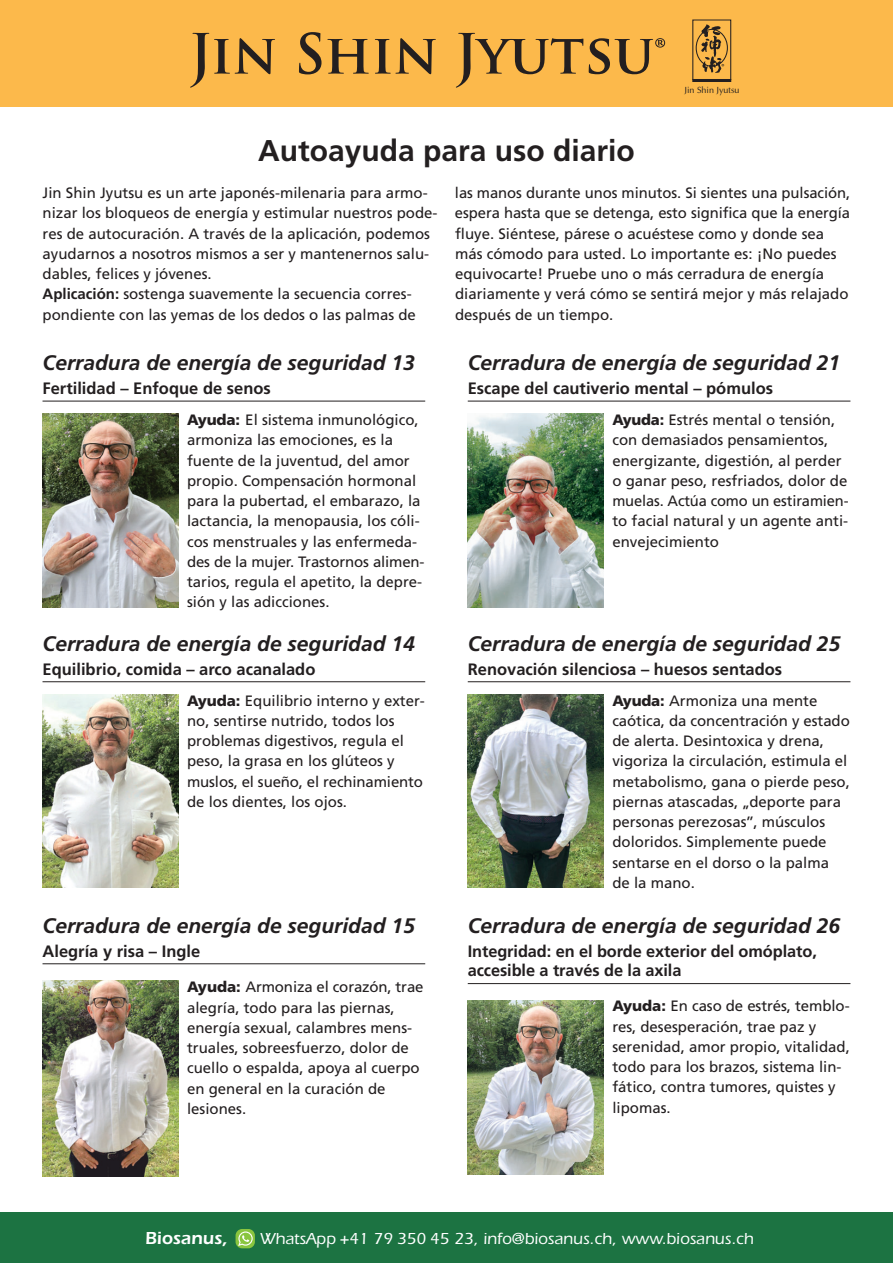
<style>
.page{position:relative;width:893px;height:1263px;background:#fff}
.page>*{position:absolute;margin:0;border:0;box-sizing:border-box;transform-origin:0 0}
.t1{font:700 54px "Trajan Pro";color:#231f20}
.t2{font:700 30px "Frutiger";color:#231f20}
.t3{font:italic 700 21px "Frutiger";color:#231f20}
.t4{font:600 18px "Itc Eras";color:#fff}
.t5{font:700 16.5px/19.8px "Frutiger";color:#231f20}
.t6{font:500 16.5px "Itc Eras";color:#fff}
.t7{font:15px/20.2px "Frutiger";color:#231f20}
.t8{font:9px "Optima";color:#231f20}
.s1{font-weight:700}
.s2{font-weight:900}
</style>
<div class="page">
<hr style="left:43px;top:401px;width:382px;height:1px;background:#231f20">
<hr style="left:43px;top:681px;width:382px;height:1px;background:#231f20">
<hr style="left:43px;top:963px;width:382px;height:1px;background:#231f20">
<hr style="left:468px;top:401px;width:382px;height:1px;background:#231f20">
<hr style="left:468px;top:681px;width:382px;height:1px;background:#231f20">
<hr style="left:468px;top:983px;width:382px;height:1px;background:#231f20">
<div style="left:0;top:0;width:893px;height:106px;background:#fcb94b"></div>
<img style="left:43px;top:414px;width:136px;height:193px">
<img style="left:468px;top:414px;width:136px;height:193px">
<img style="left:43px;top:694px;width:136px;height:194px">
<img style="left:468px;top:694px;width:136px;height:194px">
<img style="left:43px;top:981px;width:136px;height:195px">
<img style="left:468px;top:1000px;width:136px;height:174px">
<div style="left:0;top:1212px;width:893px;height:51px;background:#1c7342"></div>
<div style="left:693px;top:79px;width:38px;height:3px;border:1px solid #231f20"></div>
<div style="left:696px;top:29px;width:32px;height:38px;border:1px solid #231f20;border-radius:50%"></div>
<div style="left:693px;top:20px;width:38px;height:60px;border:1px solid #231f20"></div>
<svg style="left:701px;top:25px;width:23px;height:48px"></svg>
<div style="left:236px;top:1229px;width:19px;height:19px;background:#89c53f;border-radius:7px"></div>
<svg style="left:238px;top:1231px;width:15px;height:15px"></svg>
<p class="t1" style="left:189px;top:23px;width:478px">JIN SHIN JYUTSU®</p>
<p class="t2" style="left:258px;top:139px;width:378px">Autoayuda para uso diario</p>
<p class="t8" style="left:684px;top:86px;width:57px">Jin Shin Jyutsu</p>
<p class="t7" style="left:43px;top:184px;width:397px">Jin Shin Jyutsu es un arte japonés-milenaria para armo&shy;nizar los bloqueos de energía y estimular nuestros pode&shy;res de autocuración. A través de la aplicación, podemos ayudarnos a nosotros mismos a ser y mantenernos salu&shy;dables, felices y jóvenes.</p>
<p class="t7" style="left:43px;top:285px;width:375px"><span class="s1">Aplicación:</span> sostenga suavemente la secuencia corres&shy;pondiente con las yemas de los dedos o las palmas de</p>
<p class="t3" style="left:43px;top:354px;width:374px">Cerradura de energía de seguridad 13</p>
<p class="t5" style="left:43px;top:380px;width:230px">Fertilidad – Enfoque de senos</p>
<p class="t7" style="left:187px;top:411px;width:239px"><span class="s2">Ayuda:</span> El sistema inmunológico, armoniza las emociones, es la fuente de la juventud, del amor propio. Compensación hormonal para la pubertad, el embarazo, la lactancia, la menopausia, los cóli&shy;cos menstruales y las enfermeda&shy;des de la mujer. Trastornos alimen&shy;tarios, regula el apetito, la depre&shy;sión y las adicciones.</p>
<p class="t3" style="left:43px;top:635px;width:374px">Cerradura de energía de seguridad 14</p>
<p class="t5" style="left:43px;top:660px;width:274px">Equilibrio, comida – arco acanalado</p>
<p class="t7" style="left:187px;top:691px;width:239px"><span class="s2">Ayuda:</span> Equilibrio interno y exter&shy;no, sentirse nutrido, todos los problemas digestivos, regula el peso, la grasa en los glúteos y muslos, el sueño, el rechinamiento de los dientes, los ojos.</p>
<p class="t3" style="left:43px;top:917px;width:374px">Cerradura de energía de seguridad 15</p>
<p class="t5" style="left:43px;top:942px;width:159px">Alegría y risa – Ingle</p>
<p class="t7" style="left:187px;top:978px;width:238px"><span class="s2">Ayuda:</span> Armoniza el corazón, trae alegría, todo para las piernas, energía sexual, calambres mens&shy;truales, sobreesfuerzo, dolor de cuello o espalda, apoya al cuerpo en general en la curación de lesiones.</p>
<p class="t7" style="left:455px;top:184px;width:397px">las manos durante unos minutos. Si sientes una pulsación, espera hasta que se detenga, esto significa que la energía fluye. Siéntese, párese o acuéstese como y donde sea más cómodo para usted. Lo importante es: ¡No puedes equivocarte! Pruebe uno o más cerradura de energía diariamente y verá cómo se sentirá mejor y más relajado después de un tiempo.</p>
<p class="t3" style="left:468px;top:354px;width:374px">Cerradura de energía de seguridad 21</p>
<p class="t5" style="left:468px;top:380px;width:307px">Escape del cautiverio mental – pómulos</p>
<p class="t7" style="left:612px;top:411px;width:238px"><span class="s2">Ayuda:</span> Estrés mental o tensión, con demasiados pensamientos, energizante, digestión, al perder o ganar peso, resfriados, dolor de muelas. Actúa como un estiramien&shy;to facial natural y un agente anti&shy;envejecimiento</p>
<p class="t3" style="left:468px;top:635px;width:374px">Cerradura de energía de seguridad 25</p>
<p class="t5" style="left:468px;top:660px;width:316px">Renovación silenciosa – huesos sentados</p>
<p class="t7" style="left:612px;top:691px;width:239px"><span class="s2">Ayuda:</span> Armoniza una mente caótica, da concentración y estado de alerta. Desintoxica y drena, vigoriza la circulación, estimula el metabolismo, gana o pierde peso, piernas atascadas,</p>
<p class="t7" style="left:612px;top:793px;width:230px;text-indent:137px">deporte para personas perezosas’’, músculos doloridos. Simplemente puede sentarse en el dorso o la palma de la mano.</p>
<p class="t3" style="left:468px;top:917px;width:374px">Cerradura de energía de seguridad 26</p>
<p class="t5" style="left:468px;top:942px;width:351px">Integridad: en el borde exterior del omóplato, accesible a través de la axila</p>
<p class="t7" style="left:612px;top:997px;width:239px"><span class="s2">Ayuda:</span> En caso de estrés, temblo&shy;res, desesperación, trae paz y serenidad, amor propio, vitalidad, todo para los brazos, sistema lin&shy;fático, contra tumores, quistes y lipomas.</p>
<p class="t7" style="left:742px;top:802px;width:9px">’’</p>
<p class="t4" style="left:145px;top:1232px;width:84px">Biosanus,</p>
<p class="t6" style="left:260px;top:1233px;width:495px">WhatsApp +41 79 350 45 23, info@biosanus.ch, www.biosanus.ch</p>
</div>
